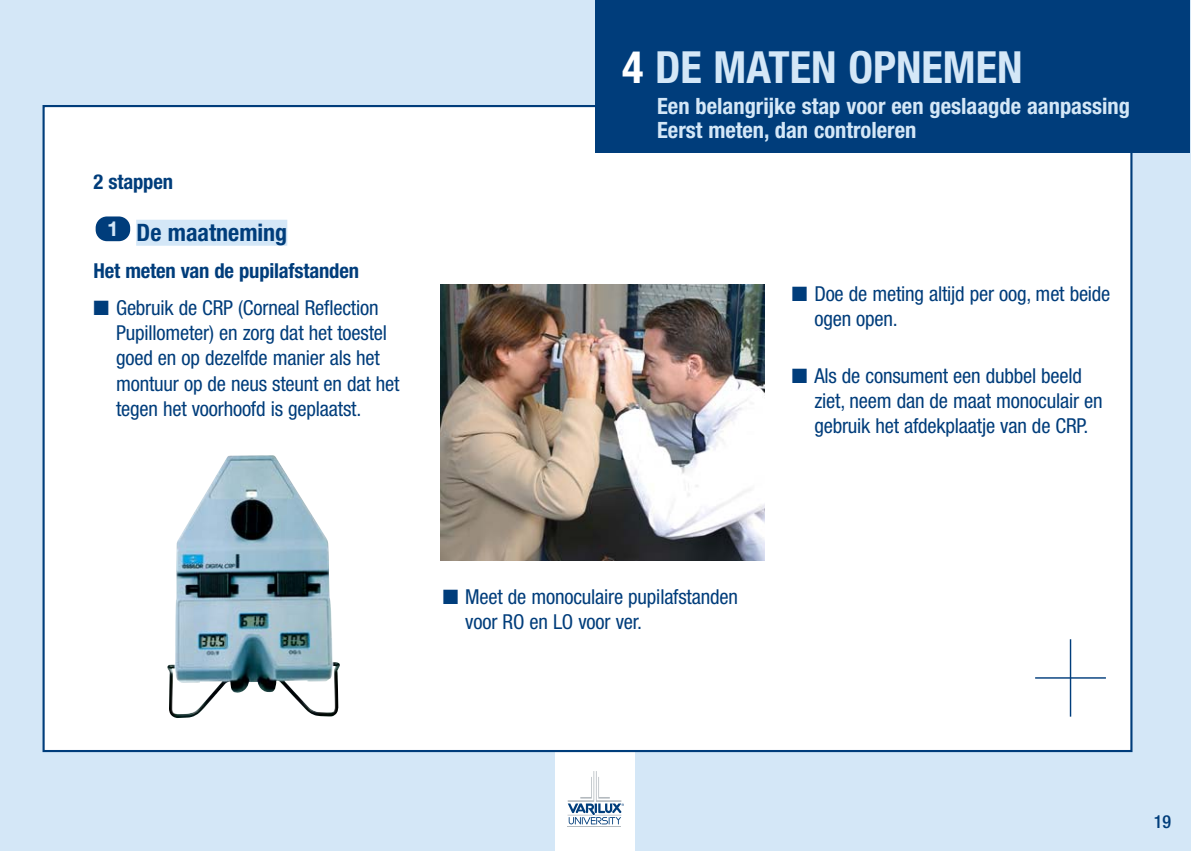
<style>
.page{position:relative;width:1191px;height:851px;background:#fff}
.page>*{position:absolute;margin:0;border:0;box-sizing:border-box;transform-origin:0 0}
.t1{font:700 condensed 44.4px "Helvetica Neue";color:#d4e7f7}
.t2{font:700 condensed 24px "Helvetica Neue";color:#003d7b}
.t3{font:700 condensed 22.4px/24.4px "Helvetica Neue";color:#d4e7f7}
.t4{font:700 20.8px "Helvetica Neue";color:#d4e7f7}
.t5{font:condensed 20.6px/25.4px "Helvetica Neue";letter-spacing:-.01em;color:#003d7b}
.t6{font:700 condensed 20.6px "Helvetica Neue";letter-spacing:-.01em;color:#003d7b}
.t7{font:500 condensed 18px "Helvetica Neue";color:#003d7b}
.s1{color:#fff}
</style>
<div class="page">
<div style="left:0;top:0;width:1190px;height:850px;background:#d4e7f7"></div>
<div style="left:556px;top:752px;width:79px;height:98px;background:#fff"></div>
<hr style="left:567px;top:825px;width:54px;height:1px;background:#b4babf">
<svg style="left:567px;top:771px;width:57px;height:53px"></svg>
<div style="left:44px;top:106px;width:1087px;height:645px;background:#fff"></div>
<div style="left:595px;top:0;width:595px;height:153px;background:#003d7b"></div>
<div style="left:136px;top:220px;width:151px;height:26px;background:#d4e7f7"></div>
<div style="left:96px;top:216px;width:34px;height:25px;background:#003d7b;border-radius:11px"></div>
<hr style="left:1069px;top:639px;width:2px;height:77px;background:#003d7b">
<hr style="left:1035px;top:677px;width:71px;height:1px;background:#003d7b">
<img style="left:440px;top:284px;width:325px;height:276px">
<img style="left:167px;top:455px;width:173px;height:263px">
<p class="t6" style="left:94px;top:174px;width:81px">2 stappen</p>
<p class="t2" style="left:137px;top:224px;width:152px">De maatneming</p>
<p class="t6" style="left:94px;top:263px;width:267px">Het meten van de pupilafstanden</p>
<p class="t5" style="left:116px;top:296px;width:285px;text-indent:-22px">■ Gebruik de CRP (Corneal Reflection Pupillometer) en zorg dat het toestel goed en op dezelfde manier als het montuur op de neus steunt en dat het tegen het voorhoofd is geplaatst.</p>
<p class="t4" style="left:107px;top:221px;width:13px">1</p>
<h1 class="t1" style="left:622px;top:52px;width:402px"><span class="s1">4</span> DE MATEN OPNEMEN</h1>
<p class="t3" style="left:657px;top:95px;width:474px">Een belangrijke stap voor een geslaagde aanpassing<br>Eerst meten, dan controleren</p>
<p class="t5" style="left:814px;top:282px;width:297px;text-indent:-22px">■ Doe de meting altijd per oog, met beide ogen open.</p>
<p class="t5" style="left:814px;top:364px;width:290px;text-indent:-22px">■ Als de consument een dubbel beeld ziet, neem dan de maat monoculair en gebruik het afdekplaatje van de CRP.</p>
<p class="t5" style="left:465px;top:585px;width:274px;text-indent:-22px">■ Meet de monoculaire pupilafstanden voor RO en LO voor ver.</p>
<p class="t7" style="left:1154px;top:814px;width:19px">19</p>
</div>
